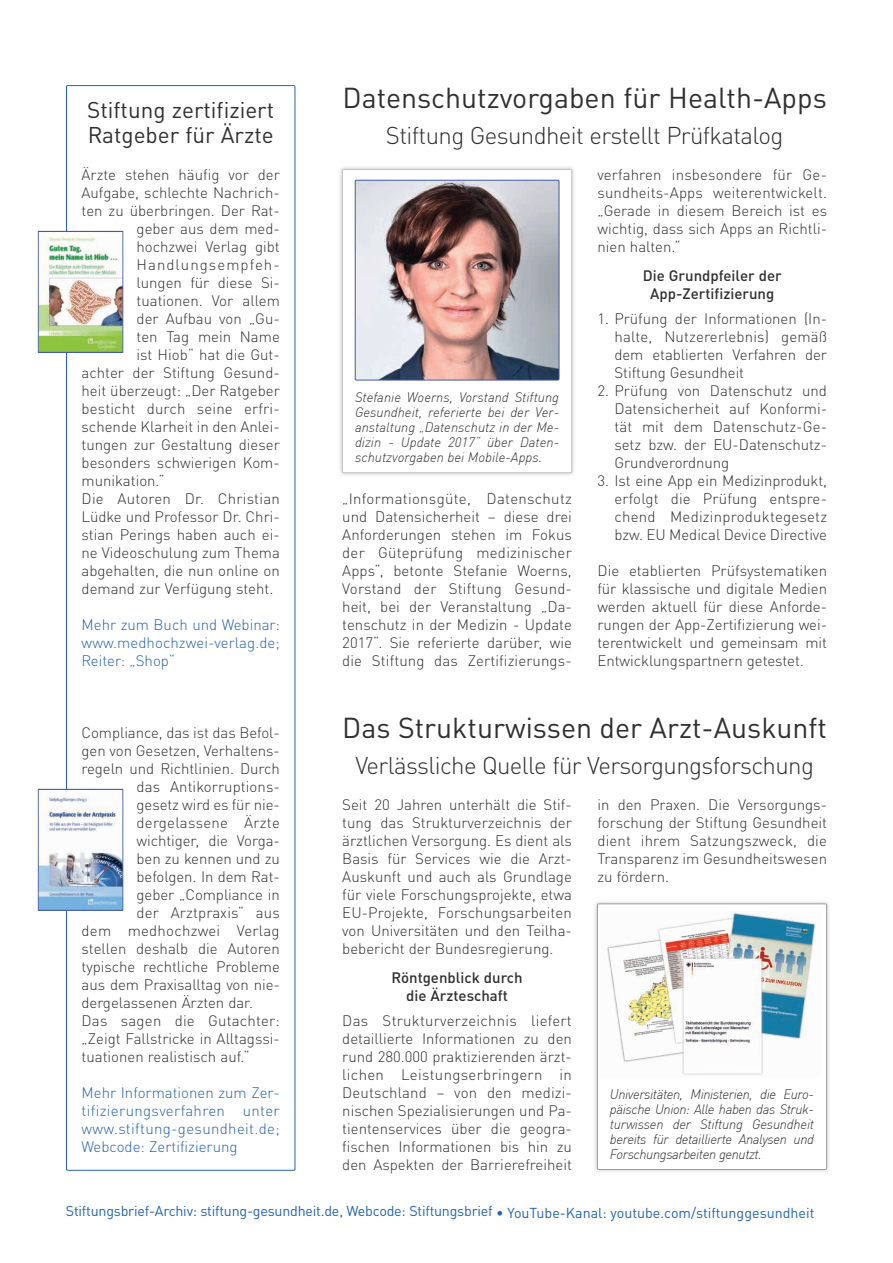
<style>
.page{position:relative;width:893px;height:1263px;background:#fff}
.page>*{position:absolute;margin:0;border:0;box-sizing:border-box;transform-origin:0 0}
.fliesstext{font:28.5px "DIN Pro";color:#312f30}
.fliesstext-2{font:300 24px "DIN Pro";letter-spacing:-.025em;color:#312f30}
._3A-Kasten-Headline{font:22.5px/25.5px "DIN Pro";color:#312f30}
._2B-Lauftext{font:300 15px/18px "DIN Pro";color:#312f30;text-align:justify}
.fliesstext-3{font:300 15px/18px "DIN Pro";letter-spacing:.015em;color:#2562ac;text-align:justify}
._2C-Zwischentitel{font:500 15px/18px "DIN Pro";color:#312f30;text-align:center}
._2B-Lauftext-2{font:300 15px/18px "DIN Pro";color:#2562ac;text-align:justify}
._2B-Lauftext-3{font:300 15px "DIN Pro";letter-spacing:.07em;color:#312f30}
.t1{font:14.25px "DIN Pro";letter-spacing:-.015em;color:#2264b0}
._2B-Lauftext-4{font:italic 300 13.5px/15px "DIN";letter-spacing:-.02em;color:#312f30;text-align:justify}
</style>
<div class="page">
<div style="left:593px;top:899px;width:238px;height:275px;background:#231f20;opacity:.25"></div>
<div style="left:597px;top:904px;width:230px;height:265px;background:#fff"></div>
<div style="left:597px;top:904px;width:230px;height:266px;border:1px solid #9f9d9e"></div>
<div style="left:338px;top:165px;width:238px;height:312px;background:#231f20;opacity:.25"></div>
<div style="left:342px;top:169px;width:230px;height:304px;background:#fff"></div>
<div style="left:342px;top:169px;width:230px;height:304px;border:1px solid #c2c3c6"></div>
<img style="left:40px;top:236px;width:81px;height:114px">
<div style="left:38px;top:231px;width:85px;height:121px;border:1px solid #4459aa"></div>
<img style="left:40px;top:797px;width:81px;height:111px">
<div style="left:38px;top:789px;width:85px;height:121px;border:1px solid #4459aa"></div>
<img style="left:357px;top:182px;width:200px;height:196px">
<div style="left:355px;top:180px;width:204px;height:200px;border:1px solid #4459aa"></div>
<img style="left:607px;top:911px;width:209px;height:164px">
<p class="_3A-Kasten-Headline" style="left:87px;top:95px;width:189px">Stiftung zertifiziert<br>Ratgeber für Ärzte</p>
<p class="_2B-Lauftext" style="left:82px;top:164px;width:200px">Ärzte stehen häufig vor der</p>
<p class="_2B-Lauftext" style="left:82px;top:182px;width:200px">Aufgabe, schlechte Nachrich-</p>
<p class="_2B-Lauftext" style="left:82px;top:200px;width:200px">ten zu überbringen. Der Rat-</p>
<p class="_2B-Lauftext" style="left:137px;top:218px;width:145px">geber aus dem med-</p>
<p class="_2B-Lauftext" style="left:137px;top:236px;width:145px">hochzwei Verlag gibt</p>
<p class="_2B-Lauftext-3" style="left:137px;top:253px;width:145px">Handlungsempfeh-</p>
<p class="_2B-Lauftext" style="left:137px;top:272px;width:145px">lungen für diese Si-</p>
<p class="_2B-Lauftext" style="left:137px;top:290px;width:145px">tuationen. Vor allem</p>
<p class="_2B-Lauftext" style="left:137px;top:308px;width:145px">der Aufbau von „Gu-</p>
<p class="_2B-Lauftext" style="left:137px;top:326px;width:145px">ten Tag mein Name</p>
<p class="_2B-Lauftext" style="left:137px;top:344px;width:145px">ist Hiob“ hat die Gut-</p>
<p class="_2B-Lauftext" style="left:82px;top:362px;width:200px">achter der Stiftung Gesund-</p>
<p class="_2B-Lauftext" style="left:82px;top:380px;width:200px">heit überzeugt: „Der Ratgeber</p>
<p class="_2B-Lauftext" style="left:82px;top:398px;width:200px">besticht durch seine erfri-</p>
<p class="_2B-Lauftext" style="left:82px;top:416px;width:200px">schende Klarheit in den Anlei-</p>
<p class="_2B-Lauftext" style="left:82px;top:434px;width:200px">tungen zur Gestaltung dieser</p>
<p class="_2B-Lauftext" style="left:82px;top:452px;width:200px">besonders schwierigen Kom-</p>
<p class="_2B-Lauftext" style="left:82px;top:470px;width:85px">munikation.“</p>
<p class="_2B-Lauftext" style="left:82px;top:488px;width:200px">Die Autoren Dr. Christian Lüdke und Professor Dr. Chri&shy;stian Perings haben auch ei&shy;ne Videoschulung zum Thema abgehalten, die nun online on demand zur Verfügung steht.</p>
<p class="_2B-Lauftext-2" style="left:82px;top:614px;width:200px">Mehr zum Buch und Webinar: www.medhochzwei-verlag.de; Reiter: „Shop“</p>
<p class="_2B-Lauftext" style="left:82px;top:722px;width:200px">Compliance, das ist das Befol-</p>
<p class="_2B-Lauftext" style="left:82px;top:740px;width:200px">gen von Gesetzen, Verhaltens-</p>
<p class="_2B-Lauftext" style="left:82px;top:758px;width:200px">regeln und Richtlinien. Durch</p>
<p class="_2B-Lauftext" style="left:137px;top:776px;width:145px">das Antikorruptions-</p>
<p class="_2B-Lauftext" style="left:137px;top:794px;width:145px">gesetz wird es für nie-</p>
<p class="_2B-Lauftext" style="left:137px;top:812px;width:145px">dergelassene Ärzte</p>
<p class="_2B-Lauftext" style="left:137px;top:830px;width:145px">wichtiger, die Vorga-</p>
<p class="_2B-Lauftext" style="left:137px;top:848px;width:145px">ben zu kennen und zu</p>
<p class="_2B-Lauftext" style="left:137px;top:866px;width:145px">befolgen. In dem Rat-</p>
<p class="_2B-Lauftext" style="left:137px;top:884px;width:145px">geber „Compliance in</p>
<p class="_2B-Lauftext" style="left:137px;top:902px;width:145px">der Arztpraxis“ aus</p>
<p class="_2B-Lauftext" style="left:82px;top:920px;width:200px">dem medhochzwei Verlag</p>
<p class="_2B-Lauftext" style="left:82px;top:938px;width:200px">stellen deshalb die Autoren</p>
<p class="_2B-Lauftext" style="left:82px;top:956px;width:200px">typische rechtliche Probleme</p>
<p class="_2B-Lauftext" style="left:82px;top:974px;width:200px">aus dem Praxisalltag von nie-</p>
<p class="_2B-Lauftext" style="left:82px;top:992px;width:173px">dergelassenen Ärzten dar.</p>
<p class="_2B-Lauftext" style="left:82px;top:1010px;width:200px">Das sagen die Gutachter: „Zeigt Fallstricke in Alltagssi&shy;tuationen realistisch auf.“</p>
<p class="fliesstext-3" style="left:82px;top:1082px;width:200px">Mehr Informationen zum Zer&shy;tifizierungsverfahren unter www.stiftung-gesundheit.de; Webcode: Zertifizierung</p>
<p class="fliesstext" style="left:343px;top:75px;width:486px">Datenschutzvorgaben für Health-Apps</p>
<p class="fliesstext-2" style="left:386px;top:117px;width:399px">Stiftung Gesundheit erstellt Prüfkatalog</p>
<p class="_2B-Lauftext-4" style="left:355px;top:389px;width:206px">Stefanie Woerns, Vorstand Stiftung Gesundheit, referierte bei der Ver&shy;anstaltung „Datenschutz in der Me&shy;dizin - Update 2017“ über Daten&shy;schutzvorgaben bei Mobile-Apps.</p>
<p class="_2B-Lauftext" style="left:342px;top:488px;width:231px">„Informationsgüte, Datenschutz und Datensicherheit – diese drei Anforderungen stehen im Fokus der Güteprüfung medizinischer Apps“, betonte Stefanie Woerns, Vorstand der Stiftung Gesund&shy;heit, bei der Veranstaltung „Da&shy;tenschutz in der Medizin - Update 2017“. Sie referierte darüber, wie die Stiftung das Zertifizierungs-</p>
<p class="_2B-Lauftext" style="left:597px;top:164px;width:231px">verfahren insbesondere für Ge&shy;sundheits-Apps weiterentwickelt. „Gerade in diesem Bereich ist es wichtig, dass sich Apps an Richtli&shy;nien halten.“</p>
<p class="_2C-Zwischentitel" style="left:643px;top:265px;width:140px">Die Grundpfeiler der<br>App-Zertifizierung</p>
<p class="_2B-Lauftext" style="left:614px;top:308px;width:214px;text-indent:-17px">1. Prüfung der Informationen (In&shy;halte, Nutzererlebnis) gemäß dem etablierten Verfahren der Stiftung Gesundheit</p>
<p class="_2B-Lauftext" style="left:614px;top:380px;width:214px;text-indent:-17px">2. Prüfung von Datenschutz und Datensicherheit auf Konformi&shy;tät mit dem Datenschutz-Ge&shy;setz bzw. der EU-Datenschutz-Grundverordnung</p>
<p class="_2B-Lauftext" style="left:614px;top:470px;width:214px;text-indent:-17px">3. Ist eine App ein Medizinprodukt, erfolgt die Prüfung entspre&shy;chend Medizinproduktegesetz bzw. EU Medical Device Directive</p>
<p class="_2B-Lauftext" style="left:597px;top:560px;width:231px">Die etablierten Prüfsystematiken für klassische und digitale Medien werden aktuell für diese Anforde&shy;rungen der App-Zertifizierung wei&shy;terentwickelt und gemeinsam mit Entwicklungspartnern getestet.</p>
<p class="fliesstext" style="left:342px;top:705px;width:486px">Das Strukturwissen der Arzt-Auskunft</p>
<p class="fliesstext-2" style="left:355px;top:747px;width:460px">Verlässliche Quelle für Versorgungsforschung</p>
<p class="_2B-Lauftext" style="left:342px;top:794px;width:231px">Seit 20 Jahren unterhält die Stif&shy;tung das Strukturverzeichnis der ärztlichen Versorgung. Es dient als Basis für Services wie die Arzt-Auskunft und auch als Grundlage für viele Forschungsprojekte, etwa EU-Projekte, Forschungsarbeiten von Universitäten und den Teilha&shy;bebericht der Bundesregierung.</p>
<p class="_2C-Zwischentitel" style="left:392px;top:967px;width:133px">Röntgenblick durch die Ärzteschaft</p>
<p class="_2B-Lauftext" style="left:342px;top:1010px;width:231px">Das Strukturverzeichnis liefert detaillierte Informationen zu den rund 280.000 praktizierenden ärzt&shy;lichen Leistungserbringern in Deutschland – von den medizi&shy;nischen Spezialisierungen und Pa&shy;tientenservices über die geogra&shy;fischen Informationen bis hin zu den Aspekten der Barrierefreiheit</p>
<p class="_2B-Lauftext" style="left:597px;top:794px;width:231px">in den Praxen. Die Versorgungs&shy;forschung der Stiftung Gesundheit dient ihrem Satzungszweck, die Transparenz im Gesundheitswesen zu fördern.</p>
<p class="_2B-Lauftext-4" style="left:610px;top:1087px;width:206px">Universitäten, Ministerien, die Euro&shy;päische Union: Alle haben das Struk&shy;turwissen der Stiftung Gesundheit bereits für detaillierte Analysen und Forschungsarbeiten genutzt.</p>
<p class="t1" style="left:66px;top:1200px;width:750px">Stiftungsbrief-Archiv: stiftung-gesundheit.de, Webcode: Stiftungsbrief • YouTube-Kanal: youtube.com/stiftunggesundheit</p>
</div>
